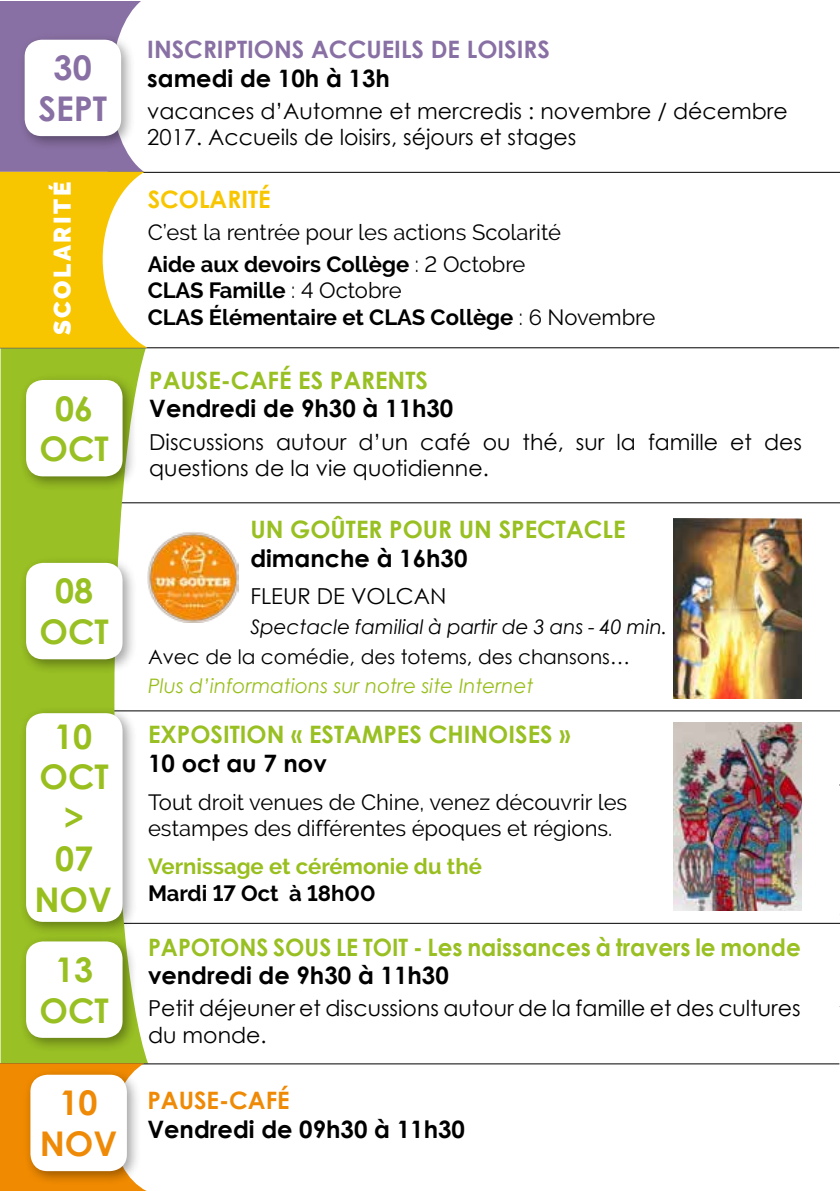
<style>
.page{position:relative;width:840px;height:1191px;background:#fff}
.page>*{position:absolute;margin:0;border:0;box-sizing:border-box;transform-origin:0 0}
.t1{font:700 34px/40.8px "Century Gothic";color:#99bf1f;text-align:center}
.t2{font:700 34px/40.8px "Century Gothic";color:#99c022;text-align:center}
.t3{font:700 34px/40.8px "Century Gothic";color:#8970a4;text-align:center}
.t4{font:700 34px/40.8px "Century Gothic";color:#99c023;text-align:center}
.t5{font:700 34px/40.8px "Century Gothic";color:#ee8a06;text-align:center}
.t6{font:700 24px "Century Gothic";color:#000}
.t7{font:700 24px "Century Gothic";color:#99c022}
.t8{font:700 24px "Century Gothic";color:#99c022;scale:.96 1}
.t9{font:700 24px "Century Gothic";color:#8970a4}
.t10{font:700 24px "Century Gothic";color:#99c023}
.t11{font:700 24px "Century Gothic";color:#ee8a06}
.t12{font:700 24px "Century Gothic";color:#f8c600}
.t13{font:900 24px "Raleway";letter-spacing:.11em;color:#fff}
.t14{font:22px/26.4px "Century Gothic";color:#000}
.t15{font:22px/32px "Raleway";color:#000}
.t16{font:700 22px/26.4px "Raleway";color:#000}
.t17{font:700 22px "Raleway";color:#99bf1f}
.t18{font:20px "Century Gothic";color:#000}
.t19{font:italic 20px "Century Gothic";color:#99bf1f}
.t20{font:italic 20px "Century Gothic";color:#000}
.s1{font-weight:700}
.s2{font-weight:400}
</style>
<div class="page">
<hr style="left:109px;top:502px;width:730px;height:1px;background:#000">
<hr style="left:109px;top:710px;width:730px;height:1px;background:#000">
<hr style="left:108px;top:922px;width:731px;height:1px;background:#000">
<svg style="left:1px;top:348px;width:147px;height:715px;fill:#99c024"></svg>
<hr style="left:107px;top:172px;width:732px;height:1px;background:#000">
<hr style="left:0;top:347px;width:838px;height:1px;background:#000">
<hr style="left:0;top:1063px;width:838px;height:1px;background:#000">
<div style="left:19px;top:373px;width:118px;height:118px;background:#000;opacity:.37"></div>
<div style="left:26px;top:380px;width:96px;height:96px;background:#fff;border-radius:17px"></div>
<div style="left:19px;top:556px;width:118px;height:118px;background:#000;opacity:.37"></div>
<div style="left:26px;top:563px;width:96px;height:96px;background:#fff;border-radius:17px"></div>
<img style="left:673px;top:518px;width:128px;height:181px">
<img style="left:673px;top:722px;width:128px;height:189px">
<div style="left:19px;top:934px;width:118px;height:118px;background:#000;opacity:.37"></div>
<div style="left:26px;top:941px;width:96px;height:96px;background:#fff;border-radius:17px"></div>
<svg style="left:0;top:1px;width:148px;height:347px"></svg>
<div style="left:19px;top:706px;width:118px;height:231px;background:#000;opacity:.37"></div>
<div style="left:26px;top:713px;width:96px;height:209px;background:#fff;border-radius:17px"></div>
<svg style="left:0;top:1063px;width:146px;height:128px;background:#ef9822"></svg>
<img style="left:147px;top:531px;width:92px;height:91px">
<div style="left:23px;top:1067px;width:118px;height:118px;background:#000;opacity:.37"></div>
<div style="left:30px;top:1074px;width:97px;height:97px;background:#fff;border-radius:17px"></div>
<h1 class="t3" style="left:38px;top:46px;width:70px">30<br>SEPT</h1>
<p class="t13" style="left:48px;top:335px;width:155px;rotate:-90deg">SCOLARITÉ</p>
<h1 class="t4" style="left:39px;top:386px;width:71px">06<br>OCT</h1>
<h1 class="t2" style="left:39px;top:569px;width:71px">08<br>OCT</h1>
<h1 class="t1" style="left:34px;top:714px;width:79px">10<br>OCT &gt;<br>07<br>NOV</h1>
<h1 class="t2" style="left:39px;top:947px;width:71px">13<br>OCT</h1>
<h1 class="t5" style="left:40px;top:1081px;width:79px">10<br>NOV</h1>
<p class="t9" style="left:147px;top:31px;width:404px">INSCRIPTIONS ACCUEILS DE LOISIRS</p>
<p class="t6" style="left:147px;top:60px;width:244px">samedi de 10h à 13h</p>
<p class="t14" style="left:147px;top:97px;width:641px">vacances d’Automne et mercredis : novembre / décembre<br>2017. Accueils de loisirs, séjours et stages</p>
<p class="t12" style="left:148px;top:181px;width:124px">SCOLARITÉ</p>
<p class="t15" style="left:148px;top:216px;width:414px">C’est la rentrée pour les actions Scolarité<br><span class="s1">Aide aux devoirs Collège</span> : 2 Octobre</p>
<p class="t16" style="left:148px;top:277px;width:509px">CLAS Famille <span class="s2">: 4 Octobre<br></span>CLAS Élémentaire et CLAS Collège <span class="s2">: 6 Novembre</span></p>
<p class="t10" style="left:149px;top:362px;width:280px">PAUSE-CAFÉ ES PARENTS</p>
<p class="t6" style="left:149px;top:390px;width:305px">Vendredi de 9h30 à 11h30</p>
<p class="t14" style="left:149px;top:428px;width:653px">Discussions autour d’un café ou thé, sur la famille et des questions de la vie quotidienne.</p>
<p class="t7" style="left:250px;top:511px;width:376px">UN GOÛTER POUR UN SPECTACLE</p>
<p class="t6" style="left:250px;top:540px;width:218px">dimanche à 16h30</p>
<p class="t14" style="left:250px;top:583px;width:197px">FLEUR DE VOLCAN</p>
<p class="t20" style="left:250px;top:613px;width:418px">Spectacle familial à partir de 3 ans - 40 min.</p>
<p class="t18" style="left:148px;top:642px;width:483px">Avec de la comédie, des totems, des chansons…</p>
<p class="t19" style="left:148px;top:672px;width:387px">Plus d’informations sur notre site Internet</p>
<p class="t7" style="left:148px;top:716px;width:423px">EXPOSITION « ESTAMPES CHINOISES »</p>
<p class="t6" style="left:148px;top:745px;width:180px">10 oct au 7 nov</p>
<p class="t15" style="left:148px;top:789px;width:480px;line-height:26.4px">Tout droit venues de Chine, venez découvrir les estampes des différentes époques et régions.</p>
<p class="t17" style="left:148px;top:853px;width:335px">Vernissage et cérémonie du thé</p>
<p class="t16" style="left:148px;top:879px;width:229px">Mardi 17 Oct à 18h00</p>
<p class="t8" style="left:148px;top:928px;width:681px">PAPOTONS SOUS LE TOIT - Les naissances à travers le monde</p>
<p class="t6" style="left:148px;top:957px;width:302px">vendredi de 9h30 à 11h30</p>
<p class="t14" style="left:148px;top:995px;width:653px">Petit déjeuner et discussions autour de la famille et des cultures du monde.</p>
<p class="t11" style="left:147px;top:1082px;width:144px">PAUSE-CAFÉ</p>
<p class="t6" style="left:147px;top:1110px;width:319px">Vendredi de 09h30 à 11h30</p>
</div>
